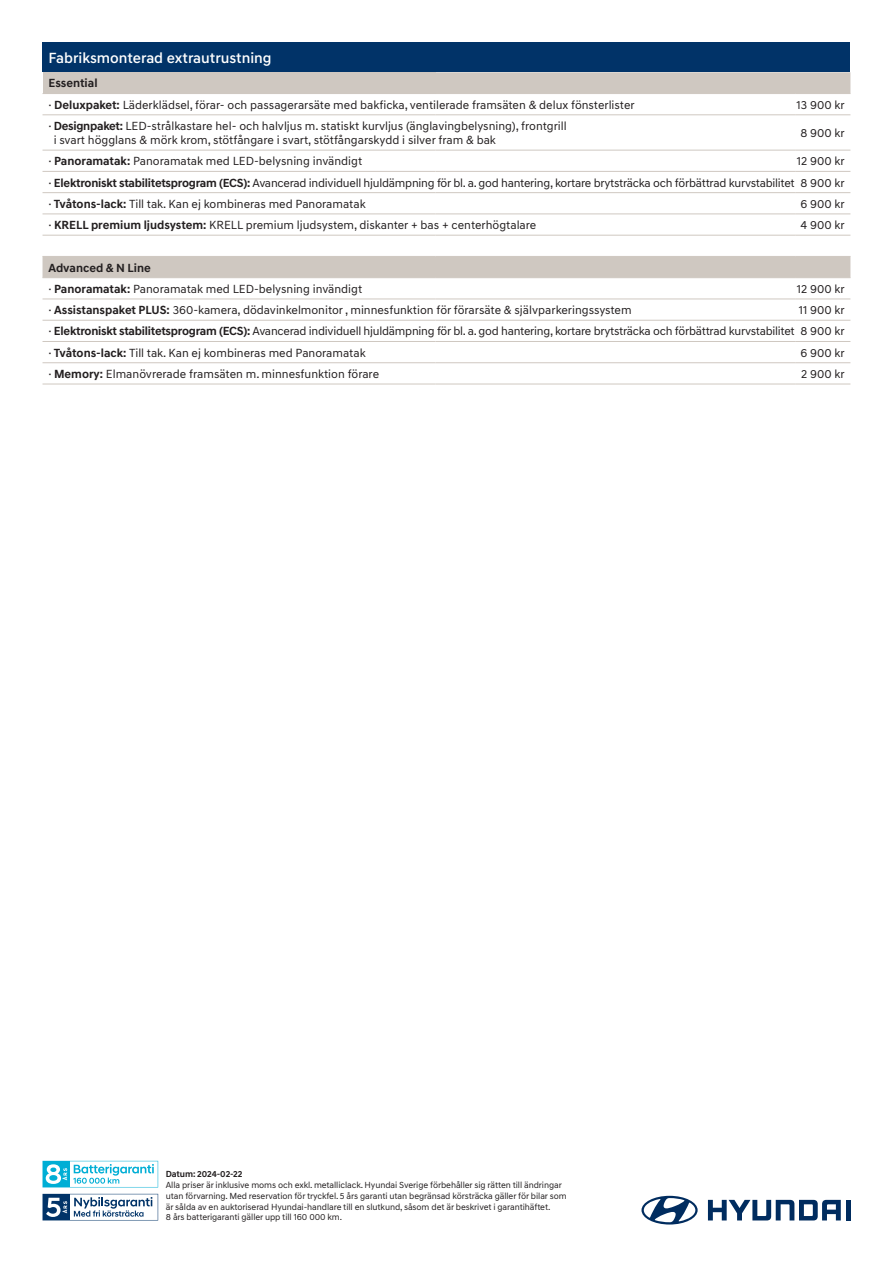
<style>
.page{position:relative;width:893px;height:1263px;background:#fff}
.page>*{position:absolute;margin:0;border:0;box-sizing:border-box;transform-origin:0 0}
.Normal{font:500 15px "Hyundai Sans Text";color:#fff}
.t1{font:12px/14.4px "Hyundai Sans Text";color:#231f20}
.t2{font:12px "Hyundai Sans Text";letter-spacing:-.02em;color:#231f20}
.t3{font:700 12px "Hyundai Sans Text";color:#231f20}
.t4{font:9px/10.8px "Hyundai Sans Text";letter-spacing:-.01em;color:#231f20}
.t5{font:700 9px "Hyundai Sans Text";letter-spacing:-.01em;color:#231f20}
.s1{font-weight:700}
</style>
<div class="page">
<svg style="left:708px;top:1200px;width:133px;height:20px"></svg>
<div style="left:845px;top:1200px;width:5px;height:20px;background:#002c5f"></div>
<svg style="left:641px;top:1196px;width:57px;height:28px"></svg>
<svg style="left:43px;top:1194px;width:115px;height:26px"></svg>
<svg style="left:43px;top:1161px;width:115px;height:26px"></svg>
<div style="left:43px;top:43px;width:807px;height:29px;background:#013368"></div>
<svg style="left:43px;top:72px;width:807px;height:205px"></svg>
<hr style="left:43px;top:93px;width:392px;height:1px;background:#cfc8c1">
<hr style="left:43px;top:115px;width:392px;height:1px;background:#cfc8c1">
<hr style="left:435px;top:115px;width:360px;height:1px;background:#cfc8c1">
<hr style="left:43px;top:150px;width:392px;height:1px;background:#cfc8c1">
<hr style="left:435px;top:150px;width:360px;height:1px;background:#cfc8c1">
<hr style="left:43px;top:171px;width:392px;height:1px;background:#cfc8c1">
<hr style="left:435px;top:171px;width:360px;height:1px;background:#cfc8c1">
<hr style="left:435px;top:93px;width:360px;height:1px;background:#cfc8c1">
<hr style="left:795px;top:93px;width:55px;height:1px;background:#cfc8c1">
<hr style="left:795px;top:115px;width:55px;height:1px;background:#cfc8c1">
<hr style="left:795px;top:150px;width:55px;height:1px;background:#cfc8c1">
<hr style="left:795px;top:171px;width:55px;height:1px;background:#cfc8c1">
<hr style="left:43px;top:192px;width:392px;height:1px;background:#cfc8c1">
<hr style="left:435px;top:192px;width:360px;height:1px;background:#cfc8c1">
<hr style="left:43px;top:214px;width:392px;height:1px;background:#cfc8c1">
<hr style="left:435px;top:214px;width:360px;height:1px;background:#cfc8c1">
<hr style="left:43px;top:235px;width:392px;height:1px;background:#cfc8c1">
<hr style="left:435px;top:235px;width:360px;height:1px;background:#cfc8c1">
<hr style="left:43px;top:341px;width:392px;height:1px;background:#cfc8c1">
<hr style="left:435px;top:341px;width:360px;height:1px;background:#cfc8c1">
<hr style="left:43px;top:362px;width:392px;height:1px;background:#cfc8c1">
<hr style="left:435px;top:362px;width:360px;height:1px;background:#cfc8c1">
<hr style="left:43px;top:384px;width:392px;height:1px;background:#cfc8c1">
<hr style="left:435px;top:384px;width:360px;height:1px;background:#cfc8c1">
<hr style="left:795px;top:192px;width:55px;height:1px;background:#cfc8c1">
<hr style="left:795px;top:214px;width:55px;height:1px;background:#cfc8c1">
<hr style="left:795px;top:235px;width:55px;height:1px;background:#cfc8c1">
<hr style="left:795px;top:341px;width:55px;height:1px;background:#cfc8c1">
<hr style="left:795px;top:362px;width:55px;height:1px;background:#cfc8c1">
<hr style="left:795px;top:384px;width:55px;height:1px;background:#cfc8c1">
<hr style="left:43px;top:256px;width:392px;height:1px;background:#cfc8c1">
<hr style="left:435px;top:256px;width:360px;height:1px;background:#cfc8c1">
<hr style="left:795px;top:256px;width:55px;height:1px;background:#cfc8c1">
<hr style="left:43px;top:277px;width:392px;height:1px;background:#cfc8c1">
<hr style="left:435px;top:277px;width:360px;height:1px;background:#cfc8c1">
<hr style="left:43px;top:299px;width:392px;height:1px;background:#cfc8c1">
<hr style="left:435px;top:299px;width:360px;height:1px;background:#cfc8c1">
<hr style="left:43px;top:320px;width:392px;height:1px;background:#cfc8c1">
<hr style="left:435px;top:320px;width:360px;height:1px;background:#cfc8c1">
<hr style="left:795px;top:277px;width:55px;height:1px;background:#cfc8c1">
<hr style="left:795px;top:299px;width:55px;height:1px;background:#cfc8c1">
<hr style="left:795px;top:320px;width:55px;height:1px;background:#cfc8c1">
<p class="Normal" style="left:48px;top:49px;width:225px">Fabriksmonterad extrautrustning</p>
<p class="t3" style="left:48px;top:76px;width:51px">Essential</p>
<p class="t1" style="left:48px;top:97px;width:588px">· <span class="s1">Deluxpaket:</span> Läderklädsel, förar- och passagerarsäte med bakficka, ventilerade framsäten &amp; delux fönsterlister</p>
<p class="t1" style="left:797px;top:97px;width:50px">13 900 kr</p>
<p class="t1" style="left:54px;top:118px;width:515px;text-indent:-5px">· <span class="s1">Designpaket:</span> LED-strålkastare hel- och halvljus m. statiskt kurvljus (änglavingbelysning), frontgrill i svart högglans &amp; mörk krom, stötfångare i svart, stötfångarskydd i silver fram &amp; bak</p>
<p class="t1" style="left:800px;top:126px;width:46px">8 900 kr</p>
<p class="t1" style="left:48px;top:154px;width:315px">· <span class="s1">Panoramatak:</span> Panoramatak med LED-belysning invändigt</p>
<p class="t1" style="left:797px;top:154px;width:49px">12 900 kr</p>
<p class="t2" style="left:48px;top:175px;width:748px">· <span class="s1">Elektroniskt stabilitetsprogram (ECS):</span> Avancerad individuell hjuldämpning för bl. a. god hantering, kortare brytsträcka och förbättrad kurvstabilitet</p>
<p class="t1" style="left:800px;top:175px;width:46px">8 900 kr</p>
<p class="t1" style="left:48px;top:196px;width:319px">· <span class="s1">Tvåtons-lack:</span> Till tak. Kan ej kombineras med Panoramatak</p>
<p class="t1" style="left:800px;top:196px;width:46px">6 900 kr</p>
<p class="t1" style="left:48px;top:218px;width:489px">· <span class="s1">KRELL premium ljudsystem:</span> KRELL premium ljudsystem, diskanter + bas + centerhögtalare</p>
<p class="t1" style="left:800px;top:218px;width:46px">4 900 kr</p>
<p class="t3" style="left:48px;top:260px;width:104px">Advanced &amp; N Line</p>
<p class="t1" style="left:48px;top:282px;width:315px">· <span class="s1">Panoramatak:</span> Panoramatak med LED-belysning invändigt</p>
<p class="t1" style="left:797px;top:282px;width:49px">12 900 kr</p>
<p class="t1" style="left:48px;top:303px;width:585px">· <span class="s1">Assistanspaket PLUS:</span> 360-kamera, dödavinkelmonitor , minnesfunktion för förarsäte &amp; självparkeringssystem</p>
<p class="t1" style="left:799px;top:303px;width:47px">11 900 kr</p>
<p class="t2" style="left:48px;top:324px;width:748px">· <span class="s1">Elektroniskt stabilitetsprogram (ECS):</span> Avancerad individuell hjuldämpning för bl. a. god hantering, kortare brytsträcka och förbättrad kurvstabilitet</p>
<p class="t1" style="left:800px;top:324px;width:46px">8 900 kr</p>
<p class="t1" style="left:48px;top:345px;width:319px">· <span class="s1">Tvåtons-lack:</span> Till tak. Kan ej kombineras med Panoramatak</p>
<p class="t1" style="left:800px;top:345px;width:46px">6 900 kr</p>
<p class="t1" style="left:48px;top:367px;width:332px">· <span class="s1">Memory:</span> Elmanövrerade framsäten m. minnesfunktion förare</p>
<p class="t1" style="left:801px;top:367px;width:45px">2 900 kr</p>
<p class="t5" style="left:166px;top:1169px;width:78px">Datum: 2024-02-22</p>
<p class="t4" style="left:166px;top:1179px;width:402px">Alla priser är inklusive moms och exkl. metalliclack. Hyundai Sverige förbehåller sig rätten till ändringar utan förvarning. Med reservation för tryckfel. 5 års garanti utan begränsad körsträcka gäller för bilar som är sålda av en auktoriserad Hyundai-handlare till en slutkund, såsom det är beskrivet i garantihäftet.<br>8 års batterigaranti gäller upp till 160 000 km.</p>
</div>
